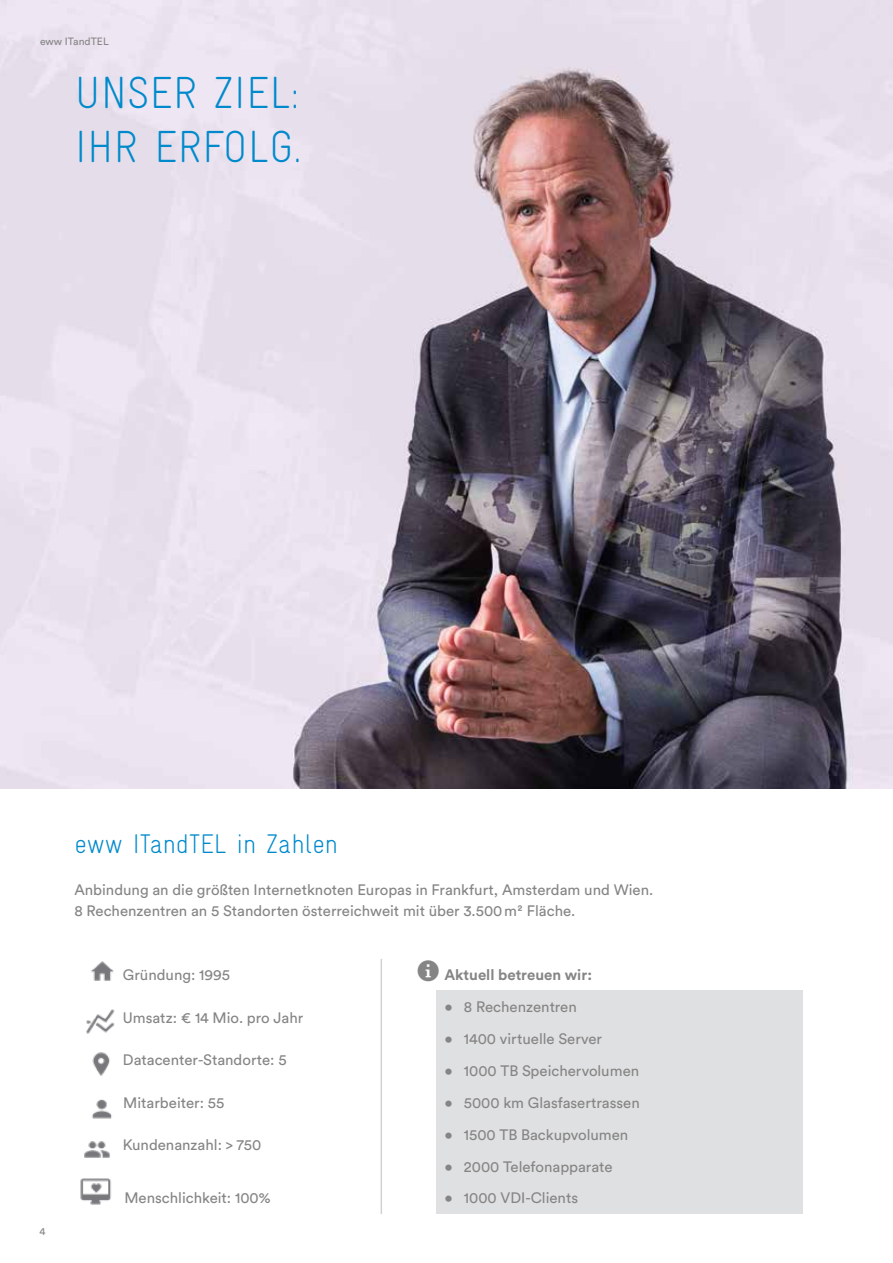
<style>
.page{position:relative;width:893px;height:1263px;background:#fff}
.page>*{position:absolute;margin:0;border:0;box-sizing:border-box;transform-origin:0 0}
.t1{font:45px/53.1px "Gravur Condensed Light CE";color:#008acb}
.t2{font:27px "Gravur Condensed Light CE";color:#008acb}
.t3{font:15px/21.3px "Circular Pro";color:#868586}
.t4{font:700 15px "Circular Pro";color:#868586}
.t5{font:10.5px "Circular Pro";color:#868586}
</style>
<div class="page">
<img style="left:0;top:0;width:893px;height:789px">
<div style="left:436px;top:991px;width:367px;height:223px;background:#dfe0e1"></div>
<hr style="left:381px;top:959px;width:1px;height:255px;background:#d1d2d2">
<img style="left:91px;top:961px;width:23px;height:20px">
<img style="left:86px;top:1009px;width:29px;height:67px">
<img style="left:80px;top:1178px;width:31px;height:27px">
<img style="left:84px;top:1141px;width:26px;height:17px">
<img style="left:92px;top:1099px;width:20px;height:20px">
<p class="t5" style="left:40px;top:34px;width:70px">eww ITandTEL</p>
<h1 class="t1" style="left:74px;top:66px;width:228px">UNSER ZIEL:<br>IHR ERFOLG.</h1>
<h2 class="t2" style="left:74px;top:828px;width:265px">eww ITandTEL in Zahlen</h2>
<p class="t3" style="left:74px;top:878px;width:580px">Anbindung an die größten Internetknoten Europas in Frankfurt, Amsterdam und Wien.<br>8 Rechenzentren an 5 Standorten österreichweit mit über 3.500m² Fläche.</p>
<p class="t5" style="left:40px;top:1224px;width:8px">4</p>
<p class="t3" style="left:123px;top:964px;width:109px">Gründung: 1995</p>
<p class="t3" style="left:123px;top:1006px;width:182px">Umsatz: € 14 Mio. pro Jahr</p>
<p class="t3" style="left:123px;top:1049px;width:165px">Datacenter-Standorte: 5</p>
<p class="t3" style="left:123px;top:1091px;width:102px">Mitarbeiter: 55</p>
<p class="t3" style="left:123px;top:1134px;width:140px">Kundenanzahl: &gt; 750</p>
<p class="t3" style="left:124px;top:1187px;width:148px">Menschlichkeit: 100%</p>
<p class="t4" style="left:444px;top:964px;width:149px">Aktuell betreuen wir:</p>
<p class="t3" style="left:444px;top:995px;width:134px">• 8 Rechenzentren</p>
<p class="t3" style="left:444px;top:1027px;width:159px">• 1400 virtuelle Server</p>
<p class="t3" style="left:444px;top:1059px;width:196px">• 1000 TB Speichervolumen</p>
<p class="t3" style="left:444px;top:1091px;width:197px">• 5000 km Glasfasertrassen</p>
<p class="t3" style="left:444px;top:1123px;width:185px">• 1500 TB Backupvolumen</p>
<p class="t3" style="left:444px;top:1155px;width:170px">• 2000 Telefonapparate</p>
<p class="t3" style="left:444px;top:1187px;width:135px">• 1000 VDI-Clients</p>
</div>
